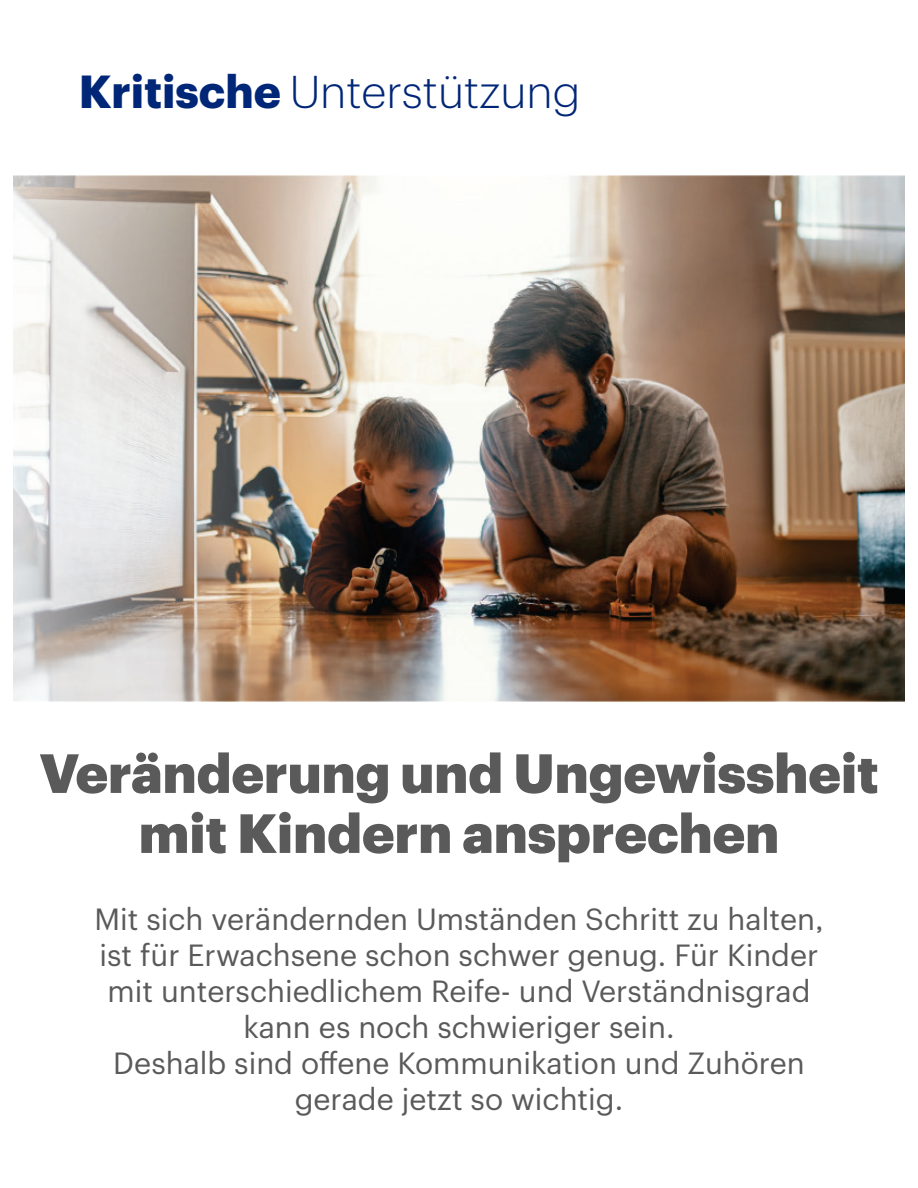
<style>
.page{position:relative;width:918px;height:1188px;background:#fff}
.page>*{position:absolute;margin:0;border:0;box-sizing:border-box;transform-origin:0 0}
.Headline{font:900 54px/60px "Graphik UHG";color:#5a5a5a;text-align:center}
.t1{font:300 45px "Graphik";color:#002677}
.Headline-subhead{font:30px/36px "Graphik UHG";color:#5a5a5a;text-align:center}
.s1{font-weight:700;font-size:45.3px}
</style>
<div class="page">
<img style="left:14px;top:176px;width:890px;height:526px">
<h2 class="t1" style="left:79px;top:59px;width:503px"><span class="s1">Kritische</span> Unterstützung</h2>
<p class="Headline" style="left:39px;top:738px;width:841px">Veränderung und Ungewissheit mit Kindern ansprechen</p>
<p class="Headline-subhead" style="left:95px;top:899px;width:730px">Mit sich verändernden Umständen Schritt zu halten, ist für Erwachsene schon schwer genug. Für Kinder mit unterschiedlichem Reife- und Verständnisgrad kann es noch schwieriger sein.</p>
<p class="Headline-subhead" style="left:113px;top:1043px;width:693px">Deshalb sind offene Kommunikation und Zuhören gerade jetzt so wichtig.</p>
</div>
